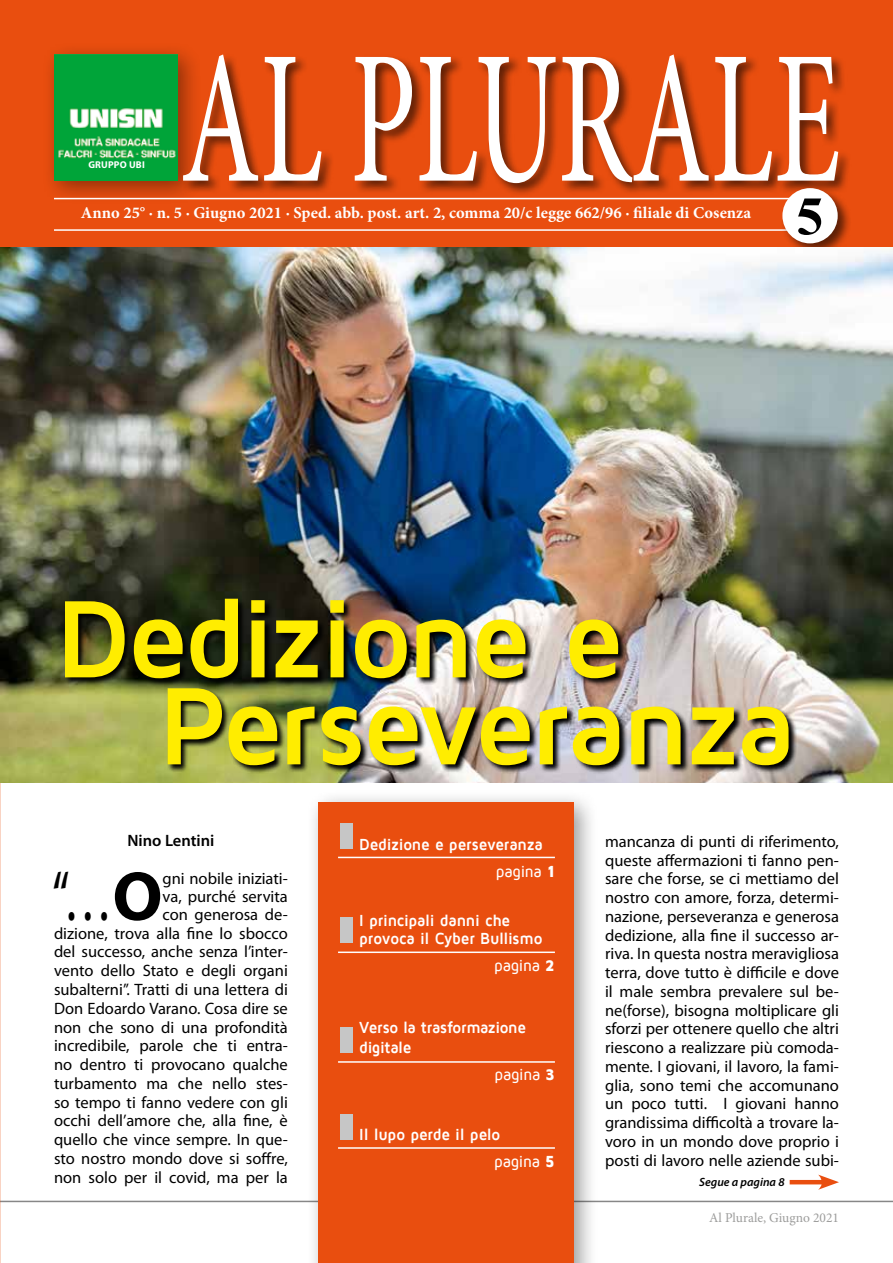
<style>
.page{position:relative;width:893px;height:1263px;background:#fff}
.page>*{position:absolute;margin:0;border:0;box-sizing:border-box;transform-origin:0 0}
.t1{font:condensed 192.6px "Minion Pro";color:#fff;scale:.67 1}
.t2{font:700 114px/87px "Maven Pro";letter-spacing:-.04em;color:#ffed00;scale:.96 1}
.t3{font:69.9px "Myriad Pro";color:#000;scale:.7 1}
.t4{font:700 54px "Times New Roman";color:#000}
.t5{font:16.5px/18.8px "Myriad Pro";color:#000;text-align:right}
.t6{font:700 16.5px/27px "Maven Pro";letter-spacing:-.02em;color:#fff;scale:.94 1}
.t7{font:700 16.5px "Minion Pro";color:#fff}
.t8{font:500 16.5px "Maven Pro";letter-spacing:-.015em;color:#fff;scale:.94 1}
.t9{font:600 16.5px "Myriad Pro";color:#000}
.t10{font:13.5px "Minion Pro";color:#9d9d9c}
.t11{font:italic 600 12px "Myriad Pro";color:#000}
.t12{font:700 9.9px "Myriad Pro";letter-spacing:.02em;color:#fff}
.s1{font-weight:700}
.s2{font-weight:500}
.s3{font-weight:900}
</style>
<div class="page">
<hr style="left:0;top:1201px;width:893px;height:1px;background:#878787">
<div style="left:0;top:0;width:893px;height:249px;background:#e94e0f"></div>
<div style="left:41px;top:41px;width:161px;height:164px;background:#000;opacity:.4"></div>
<img style="left:54px;top:54px;width:124px;height:127px">
<div style="left:181px;top:53px;width:671px;height:144px;background:#000;opacity:.6"></div>
<hr style="left:54px;top:198px;width:769px;height:1px;background:#fff">
<hr style="left:54px;top:229px;width:769px;height:2px;background:#fff">
<div style="left:780px;top:186px;width:71px;height:71px;background:#000;opacity:.6"></div>
<div style="left:782px;top:188px;width:56px;height:55px;background:#fff;border-radius:50%"></div>
<div style="left:306px;top:789px;width:293px;height:474px;background:#000;opacity:.4"></div>
<div style="left:319px;top:802px;width:255px;height:461px;background:#e94e0f"></div>
<hr style="left:338px;top:857px;width:217px;height:1px;background:#fff">
<hr style="left:338px;top:951px;width:217px;height:2px;background:#fff">
<hr style="left:338px;top:1061px;width:217px;height:2px;background:#fff">
<hr style="left:338px;top:1147px;width:217px;height:2px;background:#fff">
<div style="left:340px;top:824px;width:12px;height:25px;background:#c6c6c6"></div>
<div style="left:340px;top:917px;width:12px;height:26px;background:#c6c6c6"></div>
<div style="left:340px;top:1027px;width:12px;height:25px;background:#c6c6c6"></div>
<div style="left:340px;top:1115px;width:12px;height:25px;background:#c6c6c6"></div>
<img style="left:0;top:248px;width:893px;height:534px">
<hr style="left:790px;top:1180px;width:36px;height:4px;background:#e94e0f">
<svg style="left:818px;top:1174px;width:21px;height:16px"></svg>
<img style="left:64px;top:599px;width:733px;height:175px">
<img style="left:0;top:680px;width:1px;height:503px">
<h1 class="t1" style="left:181px;top:-6px;width:986px">AL PLURALE</h1>
<h3 class="t4" style="left:796px;top:179px;width:28px">5</h3>
<p class="t12" style="left:88px;top:158px;width:58px">GRUPPO UBI</p>
<p class="t7" style="left:81px;top:201px;width:672px">Anno 25° ∙ n. 5 ∙ Giugno 2021 ∙ Sped. abb. post. art. 2, comma 20/c legge 662/96 ∙ filiale di Cosenza</p>
<h2 class="t2" style="left:158px;top:596px;width:665px;text-indent:-103px">Dedizione e<br>Perseveranza</h2>
<p class="t9" style="left:127px;top:830px;width:89px">Nino Lentini</p>
<h3 class="t3" style="left:52px;top:853px;width:159px">“…<span class="s1">O</span></h3>
<p class="t5" style="left:54px;top:869px;width:235px">gni nobile iniziati-<br>va, purché servita<br>con generosa de-<br>dizione, trova alla fine lo sbocco del successo, anche senza l’inter&shy;vento dello Stato e degli organi subalterni”. Tratti di una lettera di<br>Don Edoardo Varano. Cosa dire se non che sono di una profondità incredibile, parole che ti entra&shy;no dentro ti provocano qualche turbamento ma che nello stes&shy;so tempo ti fanno vedere con gli occhi dell’amore che, alla fine, è quello che vince sempre. In que&shy;sto nostro mondo dove si soffre, non solo per il covid, ma per la</p>
<p class="t6" style="left:496px;top:831px;width:64px;text-indent:-137px">Dedizione e perseveranza <span class="s2">pagina</span> <span class="s3">1</span></p>
<p class="t6" style="left:359px;top:912px;width:196px;line-height:18px">I principali danni che provoca il Cyber Bullismo</p>
<p class="t8" style="left:494px;top:957px;width:66px">pagina <span class="s3">2</span></p>
<p class="t6" style="left:359px;top:1018px;width:179px;line-height:19.8px">Verso la trasformazione digitale</p>
<p class="t8" style="left:495px;top:1066px;width:66px">pagina <span class="s3">3</span></p>
<p class="t6" style="left:494px;top:1121px;width:66px;text-indent:-135px">Il lupo perde il pelo<br><span class="s2">pagina</span> <span class="s3">5</span></p>
<p class="t5" style="left:605px;top:832px;width:235px;text-align:justify">mancanza di punti di riferimento, queste affermazioni ti fanno pen&shy;sare che forse, se ci mettiamo del nostro con amore, forza, determi&shy;nazione, perseveranza e generosa dedizione, alla fine il successo ar&shy;riva. In questa nostra meravigliosa terra, dove tutto è difficile e dove il male sembra prevalere sul be&shy;ne(forse), bisogna moltiplicare gli sforzi per ottenere quello che altri riescono a realizzare più comoda&shy;mente. I giovani, il lavoro, la fami&shy;glia, sono temi che accomunano un poco tutti. I giovani hanno grandissima difficoltà a trovare la&shy;voro in un mondo dove proprio i posti di lavoro nelle aziende subi-</p>
<p class="t11" style="left:699px;top:1174px;width:87px">Segue a pagina 8</p>
<p class="t10" style="left:709px;top:1208px;width:131px">Al Plurale, Giugno 2021</p>
</div>
